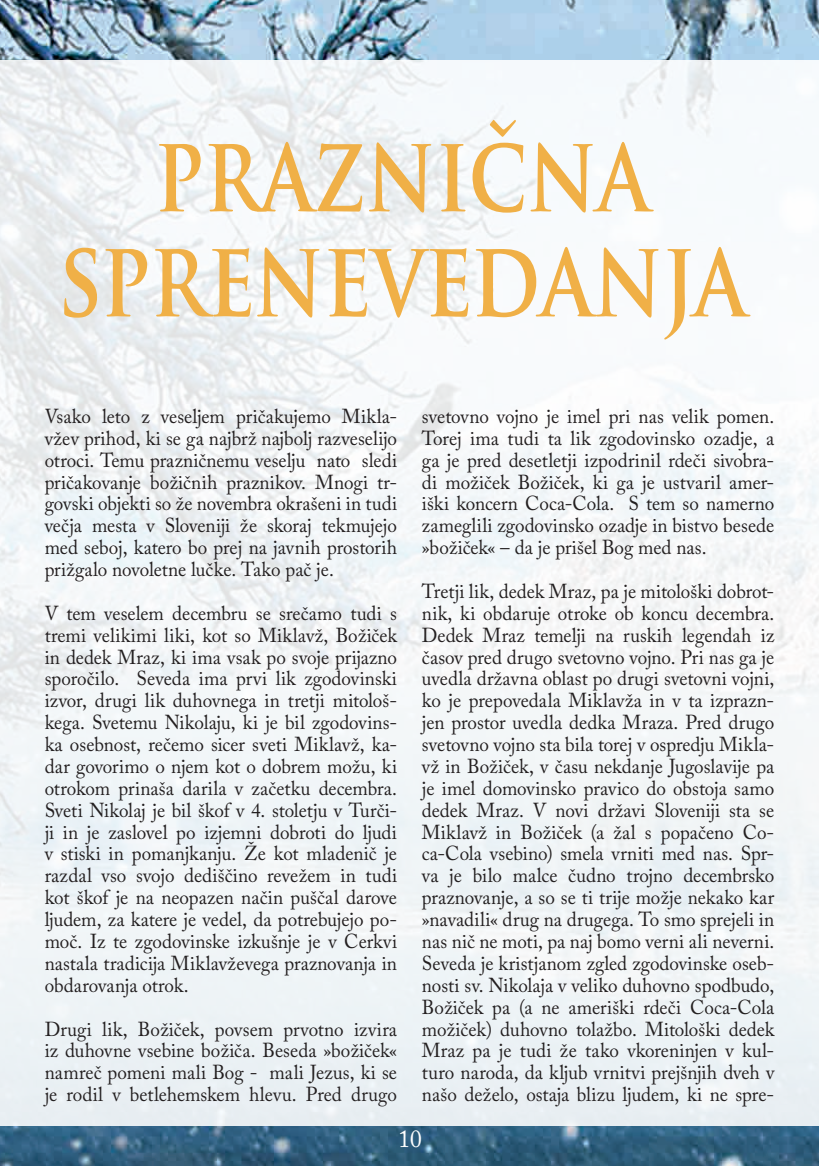
<style>
.page{position:relative;width:819px;height:1166px;background:#fff}
.page>*{position:absolute;margin:0;border:0;box-sizing:border-box;transform-origin:0 0}
.t1{font:700 105px/105px "Trajan Pro";color:#f0b047;text-align:center;scale:.79 1}
.t2{font:24.5px "Adobe Caslon Pro";color:#fff;scale:.95 1}
.t3{font:20.12px/21.9px "Adobe Caslon Pro";color:#231f20;text-align:justify;scale:.95 1}
</style>
<div class="page">
<img style="left:0;top:0;width:819px;height:1166px">
<div style="left:0;top:60px;width:819px;height:1065px;background:#f2f6f8"></div>
<p class="t1" style="left:58px;top:122px;width:873px">PRAZNIČNA<br>SPRENEVEDANJA</p>
<p class="t3" style="left:45px;top:405px;width:372px">Vsako leto z veseljem pričakujemo Mikla&shy;vžev prihod, ki se ga najbrž najbolj razveselijo otroci. Temu prazničnemu veselju nato sledi pričakovanje božičnih praznikov. Mnogi tr&shy;govski objekti so že novembra okrašeni in tudi večja mesta v Sloveniji že skoraj tekmujejo med seboj, katero bo prej na javnih prostorih prižgalo novoletne lučke. Tako pač je.</p>
<p class="t3" style="left:45px;top:602px;width:372px">V tem veselem decembru se srečamo tudi s tremi velikimi liki, kot so Miklavž, Božiček in dedek Mraz, ki ima vsak po svoje prijazno sporočilo. Seveda ima prvi lik zgodovinski izvor, drugi lik duhovnega in tretji mitološ&shy;kega. Svetemu Nikolaju, ki je bil zgodovins&shy;ka osebnost, rečemo sicer sveti Miklavž, ka&shy;dar govorimo o njem kot o dobrem možu, ki otrokom prinaša darila v začetku decembra.<br>Sveti Nikolaj je bil škof v 4. stoletju v Turči&shy;ji in je zaslovel po izjemni dobroti do ljudi v stiski in pomanjkanju. Že kot mladenič je razdal vso svojo dediščino revežem in tudi kot škof je na neopazen način puščal darove ljudem, za katere je vedel, da potrebujejo po&shy;moč. Iz te zgodovinske izkušnje je v Cerkvi nastala tradicija Miklavževega praznovanja in obdarovanja otrok.</p>
<p class="t3" style="left:45px;top:1017px;width:372px">Drugi lik, Božiček, povsem prvotno izvira iz duhovne vsebine božiča. Beseda »božiček« namreč pomeni mali Bog - mali Jezus, ki se je rodil v betlehemskem hlevu. Pred drugo</p>
<p class="t3" style="left:422px;top:405px;width:372px">svetovno vojno je imel pri nas velik pomen.<br>Torej ima tudi ta lik zgodovinsko ozadje, a ga je pred desetletji izpodrinil rdeči sivobra&shy;di možiček Božiček, ki ga je ustvaril amer&shy;iški koncern Coca-Cola. S tem so namerno zameglili zgodovinsko ozadje in bistvo besede »božiček« – da je prišel Bog med nas.</p>
<p class="t3" style="left:422px;top:580px;width:372px">Tretji lik, dedek Mraz, pa je mitološki dobrot&shy;nik, ki obdaruje otroke ob koncu decembra.<br>Dedek Mraz temelji na ruskih legendah iz časov pred drugo svetovno vojno. Pri nas ga je uvedla državna oblast po drugi svetovni vojni, ko je prepovedala Miklavža in v ta izprazn&shy;jen prostor uvedla dedka Mraza. Pred drugo svetovno vojno sta bila torej v ospredju Mikla&shy;vž in Božiček, v času nekdanje Jugoslavije pa je imel domovinsko pravico do obstoja samo dedek Mraz. V novi državi Sloveniji sta se Miklavž in Božiček (a žal s popačeno Co&shy;ca-Cola vsebino) smela vrniti med nas. Spr&shy;va je bilo malce čudno trojno decembrsko praznovanje, a so se ti trije možje nekako kar »navadili« drug na drugega. To smo sprejeli in nas nič ne moti, pa naj bomo verni ali neverni.<br>Seveda je kristjanom zgled zgodovinske oseb&shy;nosti sv. Nikolaja v veliko duhovno spodbudo, Božiček pa (a ne ameriški rdeči Coca-Cola možiček) duhovno tolažbo. Mitološki dedek Mraz pa je tudi že tako vkoreninjen v kul&shy;turo naroda, da kljub vrnitvi prejšnjih dveh v našo deželo, ostaja blizu ljudem, ki ne spre-</p>
<p class="t2" style="left:398px;top:1124px;width:26px">10</p>
</div>
